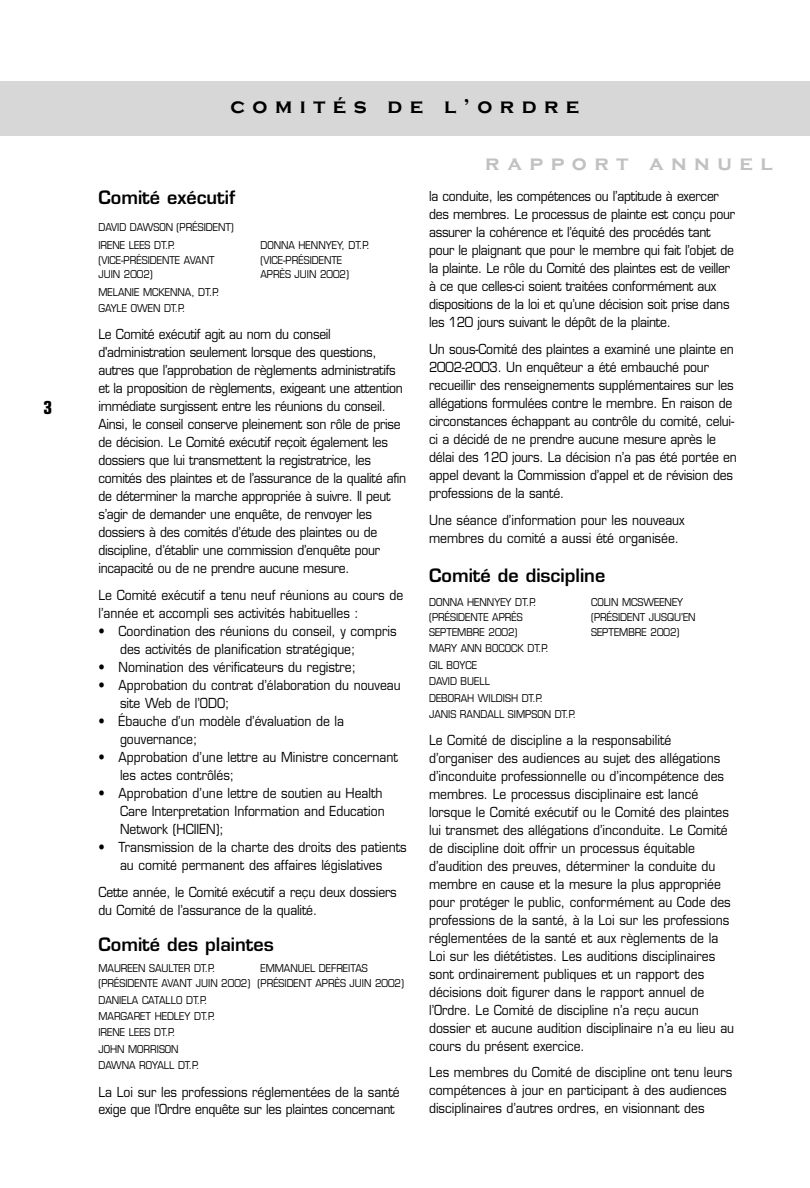
<style>
.page{position:relative;width:810px;height:1188px;background:#fff}
.page>*{position:absolute;margin:0;border:0;box-sizing:border-box;transform-origin:0 0}
.t1{font:700 21px "Copperplate Gothic";letter-spacing:.355em;color:#000}
.t2{font:700 21px "Copperplate Gothic";letter-spacing:.355em;color:#c1c1c1}
.t3{font:600 18px "Eurostile";color:#000}
.t4{font:700 condensed 18px "Eurostile";color:#000}
.t5{font:13.5px/18px "Eurostile";color:#000;scale:.9 1}
.t6{font:13.5px/18px "Eurostile";letter-spacing:-.02em;color:#000;scale:.9 1}
.t7{font:10.5px/16.5px "Eurostile";color:#000;scale:.9 1}
</style>
<div class="page">
<div style="left:0;top:81px;width:810px;height:54px;background:#d7d7d7"></div>
<h2 class="t4" style="left:44px;top:400px;width:10px">3</h2>
<h1 class="t1" style="left:230px;top:95px;width:350px">comités de l’ordre</h1>
<h2 class="t3" style="left:98px;top:190px;width:138px">Comité exécutif</h2>
<p class="t7" style="left:98px;top:219px;width:152px;line-height:18px">DAVID DAWSON (PRÉSIDENT)<br>IRENE LEES DT.P.</p>
<p class="t7" style="left:260px;top:238px;width:123px">DONNA HENNYEY, DT.P.</p>
<p class="t7" style="left:98px;top:253px;width:131px">(VICE-PRÉSIDENTE AVANT</p>
<p class="t7" style="left:260px;top:253px;width:92px">(VICE-PRÉSIDENTE</p>
<p class="t7" style="left:98px;top:267px;width:62px">JUIN 2002)</p>
<p class="t7" style="left:260px;top:267px;width:100px">APRÈS JUIN 2002)</p>
<p class="t7" style="left:98px;top:285px;width:136px">MELANIE MCKENNA, DT.P.<br>GAYLE OWEN DT.P.</p>
<p class="t6" style="left:98px;top:326px;width:343px">Le Comité exécutif agit au nom du conseil d'administration seulement lorsque des questions, autres que l’approbation de règlements administratifs et la proposition de règlements, exigeant une attention immédiate surgissent entre les réunions du conseil.<br>Ainsi, le conseil conserve pleinement son rôle de prise de décision. Le Comité exécutif reçoit également les dossiers que lui transmettent la registratrice, les comités des plaintes et de l’assurance de la qualité afin de déterminer la marche appropriée à suivre. Il peut s’agir de demander une enquête, de renvoyer les dossiers à des comités d’étude des plaintes ou de discipline, d’établir une commission d’enquête pour incapacité ou de ne prendre aucune mesure.</p>
<p class="t5" style="left:98px;top:587px;width:340px">Le Comité exécutif a tenu neuf réunions au cours de l’année et accompli ses activités habituelles :</p>
<p class="t5" style="left:120px;top:623px;width:309px;text-indent:-22px">• Coordination des réunions du conseil, y compris des activités de planification stratégique;</p>
<p class="t5" style="left:98px;top:659px;width:288px">• Nomination des vérificateurs du registre;</p>
<p class="t5" style="left:120px;top:677px;width:313px;text-indent:-22px">• Approbation du contrat d’élaboration du nouveau site Web de l’ODO;</p>
<p class="t5" style="left:120px;top:713px;width:250px;text-indent:-22px">• Ébauche d’un modèle d’évaluation de la gouvernance;</p>
<p class="t5" style="left:120px;top:749px;width:310px;text-indent:-22px">• Approbation d’une lettre au Ministre concernant les actes contrôlés;</p>
<p class="t5" style="left:120px;top:785px;width:296px;text-indent:-22px">• Approbation d’une lettre de soutien au Health<br>Care Interpretation Information and Education<br>Network (HCIIEN);</p>
<p class="t5" style="left:98px;top:839px;width:344px;text-align:center">• Transmission de la charte des droits des patients au comité permanent des affaires législatives</p>
<p class="t5" style="left:98px;top:884px;width:333px">Cette année, le Comité exécutif a reçu deux dossiers du Comité de l’assurance de la qualité.</p>
<h2 class="t3" style="left:98px;top:938px;width:177px">Comité des plaintes</h2>
<p class="t7" style="left:98px;top:961px;width:131px">MAUREEN SAULTER DT.P.</p>
<p class="t7" style="left:98px;top:962px;width:341px;line-height:15px;text-indent:162px">EMMANUEL DEFREITAS (PRÉSIDENTE AVANT JUIN 2002) (PRÉSIDENT APRÈS JUIN 2002)</p>
<p class="t7" style="left:98px;top:993px;width:131px">DANIELA CATALLO DT.P.<br>MARGARET HEDLEY DT.P.<br>IRENE LEES DT.P.<br>JOHN MORRISON<br>DAWNA ROYALL DT.P.</p>
<p class="t6" style="left:98px;top:1084px;width:336px">La Loi sur les professions réglementées de la santé exige que l’Ordre enquête sur les plaintes concernant</p>
<h1 class="t2" style="left:485px;top:152px;width:289px">rapport annuel</h1>
<p class="t6" style="left:429px;top:188px;width:342px">la conduite, les compétences ou l’aptitude à exercer des membres. Le processus de plainte est conçu pour assurer la cohérence et l’équité des procédés tant pour le plaignant que pour le membre qui fait l’objet de la plainte. Le rôle du Comité des plaintes est de veiller à ce que celles-ci soient traitées conformément aux dispositions de la loi et qu’une décision soit prise dans les 120 jours suivant le dépôt de la plainte.</p>
<p class="t5" style="left:429px;top:341px;width:344px">Un sous-Comité des plaintes a examiné une plainte en 2002-2003. Un enquêteur a été embauché pour recueillir des renseignements supplémentaires sur les allégations formulées contre le membre. En raison de circonstances échappant au contrôle du comité, celui&shy;ci a décidé de ne prendre aucune mesure après le délai des 120 jours. La décision n’a pas été portée en appel devant la Commission d’appel et de révision des professions de la santé.</p>
<p class="t5" style="left:429px;top:512px;width:286px">Une séance d’information pour les nouveaux membres du comité a aussi été organisée.</p>
<h2 class="t3" style="left:429px;top:568px;width:178px">Comité de discipline</h2>
<p class="t7" style="left:429px;top:595px;width:121px">DONNA HENNYEY DT.P.</p>
<p class="t7" style="left:591px;top:595px;width:104px">COLIN MCSWEENEY</p>
<p class="t7" style="left:429px;top:610px;width:106px">(PRÉSIDENTE APRÈS</p>
<p class="t7" style="left:591px;top:610px;width:118px">(PRÉSIDENT JUSQU’EN</p>
<p class="t7" style="left:429px;top:625px;width:100px">SEPTEMBRE 2002)</p>
<p class="t7" style="left:591px;top:625px;width:100px">SEPTEMBRE 2002)</p>
<p class="t7" style="left:429px;top:641px;width:165px">MARY ANN BOCOCK DT.P.<br>GIL BOYCE<br>DAVID BUELL<br>DEBORAH WILDISH DT.P.<br>JANIS RANDALL SIMPSON DT.P.</p>
<p class="t5" style="left:429px;top:733px;width:341px">Le Comité de discipline a la responsabilité d’organiser des audiences au sujet des allégations d’inconduite professionnelle ou d’incompétence des membres. Le processus disciplinaire est lancé lorsque le Comité exécutif ou le Comité des plaintes lui transmet des allégations d’inconduite. Le Comité de discipline doit offrir un processus équitable d’audition des preuves, déterminer la conduite du membre en cause et la mesure la plus appropriée pour protéger le public, conformément au Code des professions de la santé, à la Loi sur les professions réglementées de la santé et aux règlements de la Loi sur les diététistes. Les auditions disciplinaires sont ordinairement publiques et un rapport des décisions doit figurer dans le rapport annuel de l’Ordre. Le Comité de discipline n’a reçu aucun dossier et aucune audition disciplinaire n’a eu lieu au cours du présent exercice.</p>
<p class="t5" style="left:429px;top:1064px;width:338px">Les membres du Comité de discipline ont tenu leurs compétences à jour en participant à des audiences disciplinaires d’autres ordres, en visionnant des</p>
</div>
